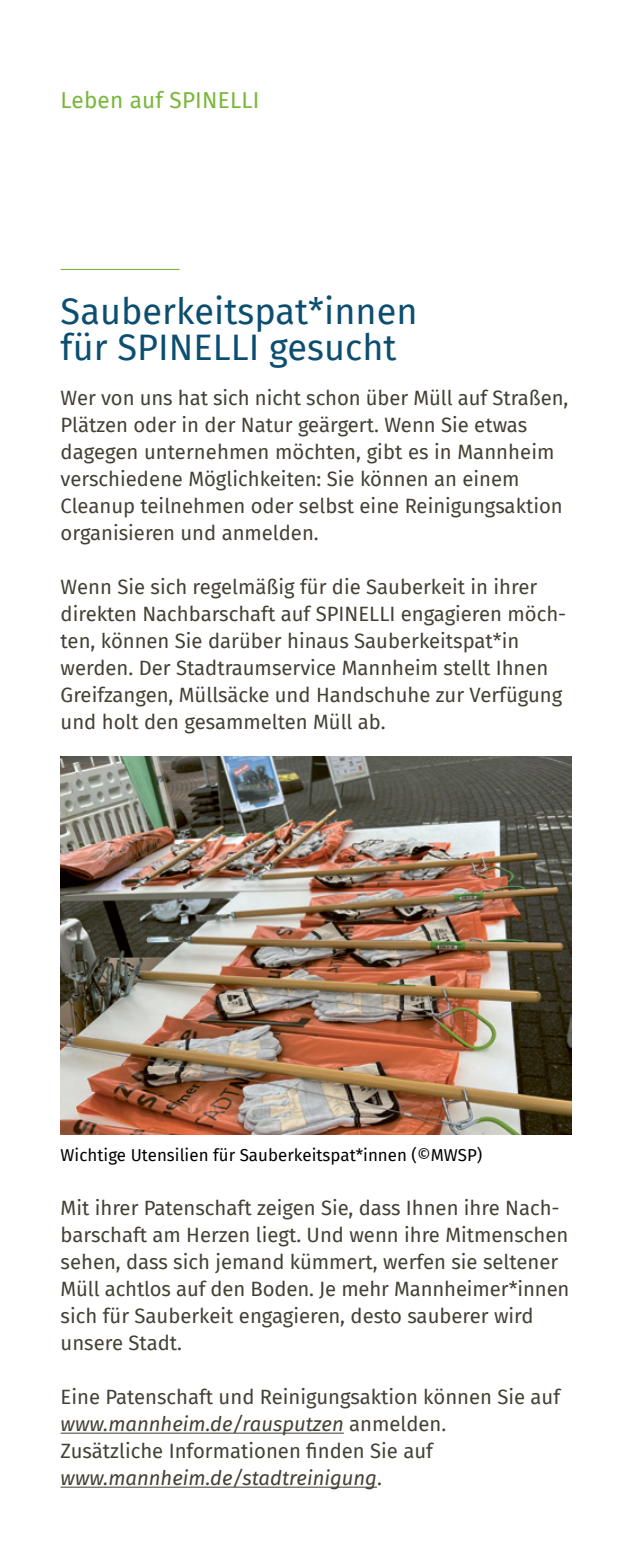
<style>
.page{position:relative;width:632px;height:1550px;background:#fff}
.page>*{position:absolute;margin:0;border:0;box-sizing:border-box;transform-origin:0 0}
.t1{font:36px/36px "Fira Sans";color:#0b4e70}
.t2{font:22.5px "Fira Sans";letter-spacing:.01em;color:#79b638}
.t3{font:20.25px/27px "Fira Sans";color:#454034}
.t4{font:italic 20.25px "Fira Sans";color:#454034}
.t5{font:16.88px "Fira Sans";color:#000}
.s1{font-style:normal}
</style>
<div class="page">
<hr style="left:61px;top:1433px;width:283px;height:1px;background:#454034">
<hr style="left:61px;top:1487px;width:316px;height:1px;background:#454034">
<hr style="left:61px;top:269px;width:118px;height:1px;background:#79b638">
<img style="left:61px;top:756px;width:510px;height:378px">
<p class="t2" style="left:61px;top:83px;width:200px">Leben auf SPINELLI</p>
<p class="t1" style="left:61px;top:292px;width:358px">Sauberkeitspat*innen für SPINELLI gesucht</p>
<p class="t3" style="left:61px;top:384px;width:509px">Wer von uns hat sich nicht schon über Müll auf Straßen, Plätzen oder in der Natur geärgert. Wenn Sie etwas dagegen unternehmen möchten, gibt es in Mannheim verschiedene Möglichkeiten: Sie können an einem Cleanup teilnehmen oder selbst eine Reinigungsaktion organisieren und anmelden.</p>
<p class="t3" style="left:61px;top:573px;width:507px">Wenn Sie sich regelmäßig für die Sauberkeit in ihrer direkten Nachbarschaft auf SPINELLI engagieren möch&shy;ten, können Sie darüber hinaus Sauberkeitspat*in werden. Der Stadtraumservice Mannheim stellt Ihnen Greifzangen, Müllsäcke und Handschuhe zur Verfügung und holt den gesammelten Müll ab.</p>
<p class="t5" style="left:61px;top:1142px;width:423px">Wichtige Utensilien für Sauberkeitspat*innen (©MWSP)</p>
<p class="t3" style="left:61px;top:1194px;width:510px">Mit ihrer Patenschaft zeigen Sie, dass Ihnen ihre Nach&shy;barschaft am Herzen liegt. Und wenn ihre Mitmenschen sehen, dass sich jemand kümmert, werfen sie seltener Müll achtlos auf den Boden. Je mehr Mannheimer*innen sich für Sauberkeit engagieren, desto sauberer wird unsere Stadt.</p>
<p class="t3" style="left:61px;top:1383px;width:501px">Eine Patenschaft und Reinigungsaktion können Sie auf</p>
<p class="t4" style="left:61px;top:1409px;width:387px">www.mannheim.de/rausputzen <span class="s1">anmelden.</span></p>
<p class="t3" style="left:61px;top:1437px;width:374px">Zusätzliche Informationen finden Sie auf</p>
<p class="t4" style="left:61px;top:1463px;width:322px">www.mannheim.de/stadtreinigung<span class="s1">.</span></p>
</div>
